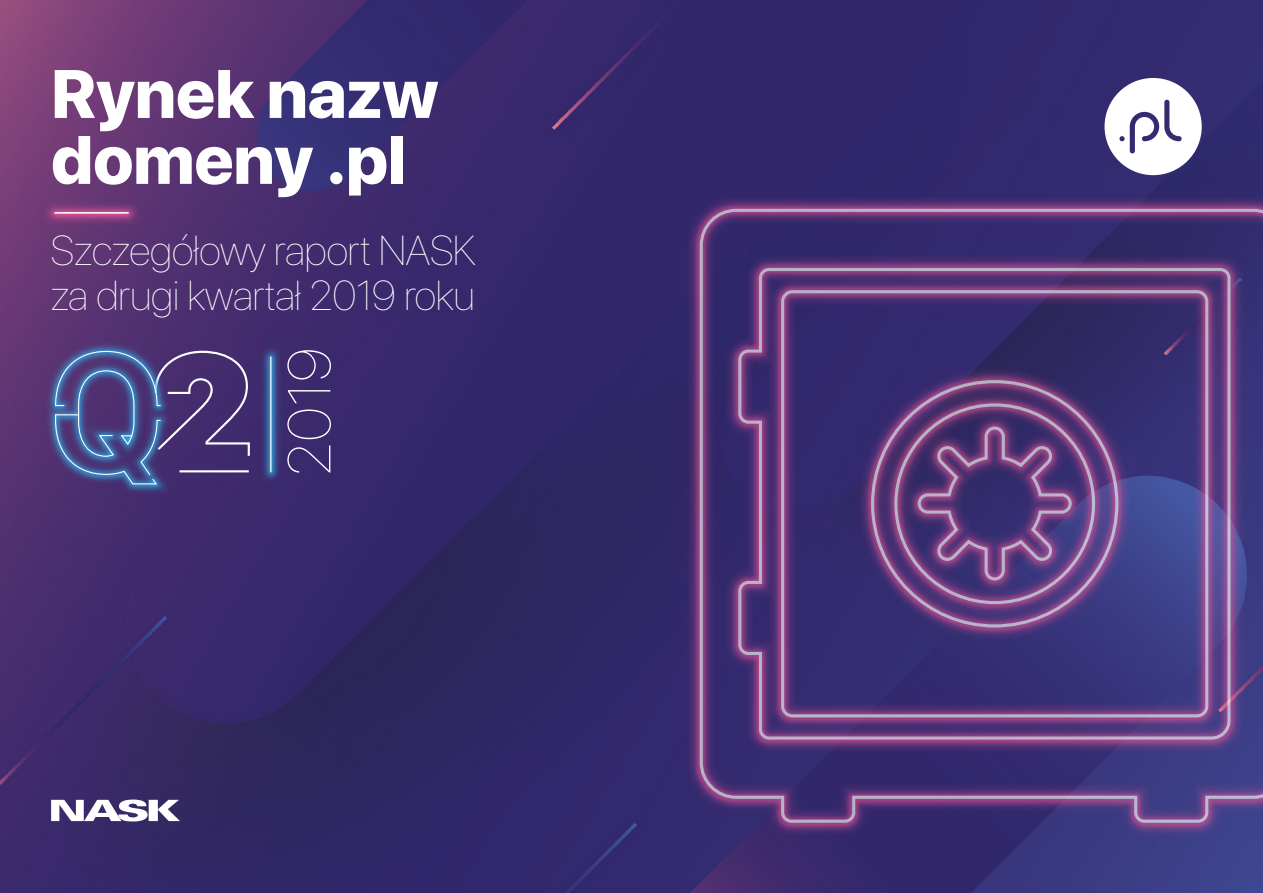
<style>
.page{position:relative;width:1263px;height:893px;background:#fff}
.page>*{position:absolute;margin:0;border:0;box-sizing:border-box;transform-origin:0 0}
.t1{font:800 67.95px/66px "SF Pro Display";color:#fff}
.t2{font:200 60.15px "SF Pro Display";color:#fff}
.t3{font:200 41.7px/45.6px "SF Pro Display";color:#fff}
</style>
<div class="page">
<img style="left:0;top:0;width:1263px;height:893px">
<svg style="left:1156px;top:887px;width:54px;height:6px"></svg>
<svg style="left:51px;top:799px;width:129px;height:22px"></svg>
<img style="left:0;top:150px;width:192px;height:126px">
<img style="left:0;top:156px;width:185px;height:114px">
<hr style="left:55px;top:212px;width:73px;height:2px;background:#fff">
<img style="left:0;top:291px;width:222px;height:254px">
<img style="left:0;top:295px;width:217px;height:245px">
<svg style="left:55px;top:350px;width:154px;height:135px;background:#514d89"></svg>
<img style="left:209px;top:295px;width:124px;height:239px">
<img style="left:214px;top:300px;width:114px;height:228px">
<hr style="left:270px;top:357px;width:1px;height:115px;background:#fff">
<img style="left:636px;top:144px;width:627px;height:743px">
<img style="left:642px;top:152px;width:621px;height:728px">
<svg style="left:698px;top:207px;width:565px;height:617px;background:#503b7b"></svg>
<svg style="left:1104px;top:78px;width:98px;height:97px"></svg>
<h1 class="t1" style="left:51px;top:58px;width:389px">Rynek nazw domeny .pl</h1>
<p class="t3" style="left:51px;top:226px;width:426px">Szczegółowy raport NASK za drugi kwartał 2019 roku</p>
<h2 class="t2" style="left:268px;top:476px;width:130px;rotate:-90deg">2019</h2>
</div>
